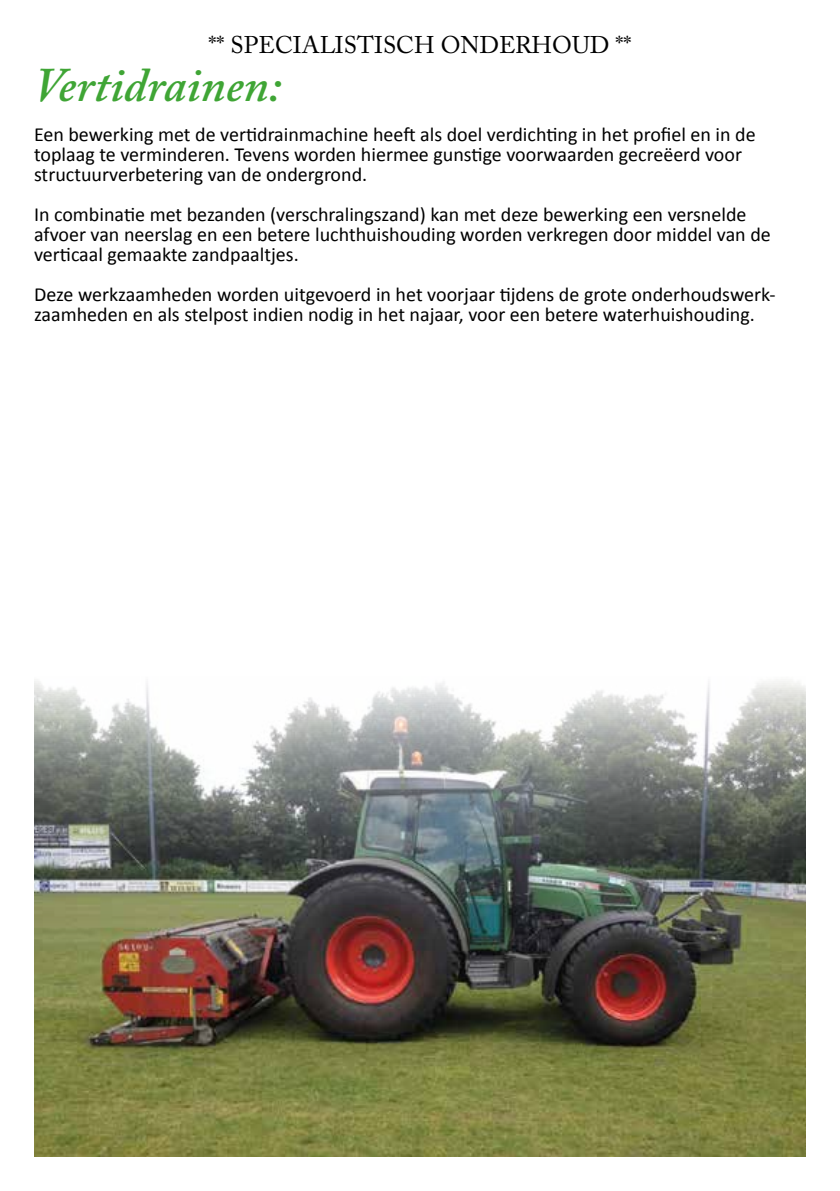
<style>
.page{position:relative;width:840px;height:1191px;background:#fff}
.page>*{position:absolute;margin:0;border:0;box-sizing:border-box;transform-origin:0 0}
.t1{font:italic 600 48px "Adobe Caslon Pro";color:#3fa535}
.t2{font:24px "Adobe Caslon Pro";color:#000}
.t3{font:20px/20px "Calibri";color:#000}
</style>
<div class="page">
<img style="left:34px;top:681px;width:771px;height:476px">
<p class="t2" style="left:208px;top:30px;width:424px">** SPECIALISTISCH ONDERHOUD **</p>
<h1 class="t1" style="left:34px;top:56px;width:248px">Vertidrainen:</h1>
<p class="t3" style="left:34px;top:123px;width:722px">Een bewerking met de vertidrainmachine heeft als doel verdichting in het profiel en in de toplaag te verminderen. Tevens worden hiermee gunstige voorwaarden gecreëerd voor structuurverbetering van de ondergrond.</p>
<p class="t3" style="left:34px;top:203px;width:737px">In combinatie met bezanden (verschralingszand) kan met deze bewerking een versnelde afvoer van neerslag en een betere luchthuishouding worden verkregen door middel van de verticaal gemaakte zandpaaltjes.</p>
<p class="t3" style="left:34px;top:283px;width:742px">Deze werkzaamheden worden uitgevoerd in het voorjaar tijdens de grote onderhoudswerk&shy;zaamheden en als stelpost indien nodig in het najaar, voor een betere waterhuishouding.</p>
</div>
